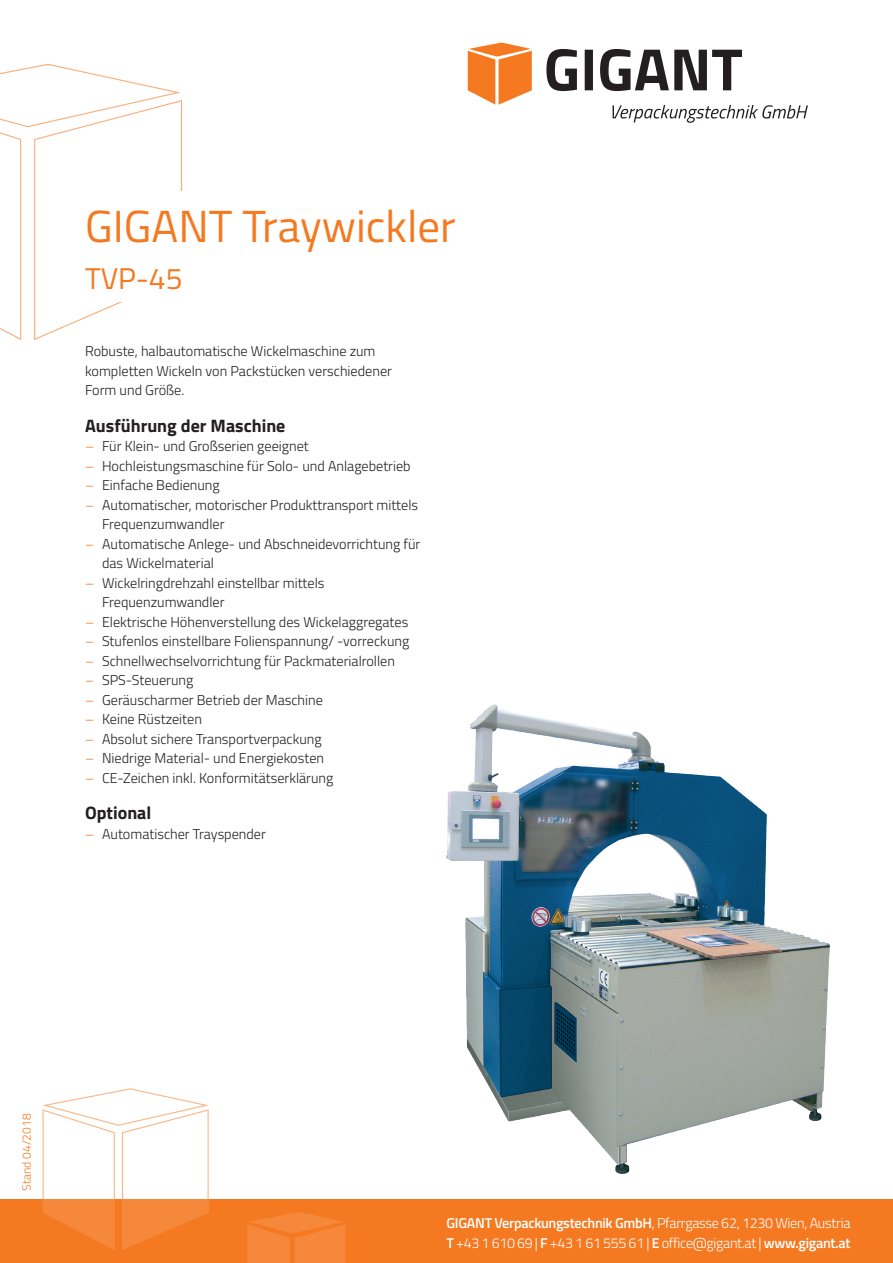
<style>
.page{position:relative;width:893px;height:1263px;background:#fff}
.page>*{position:absolute;margin:0;border:0;box-sizing:border-box;transform-origin:0 0}
.t1{font:45px "Titillium Web";color:#f47921}
.t2{font:30px "Titillium Web";color:#f47921}
.t3{font:700 18px "Titillium Web";color:#231f20}
.t4{font:300 14.25px/19.5px "Titillium Web";color:#231f20}
.t5{font:300 14.25px/19.5px "Titillium Web";letter-spacing:-.02em;color:#fff}
.t6{font:300 12px "Titillium Web";color:#f47921}
.s1{color:#f47921}
.s2{font-weight:600}
</style>
<div class="page">
<div style="left:0;top:1199px;width:893px;height:64px;background:#f47921"></div>
<svg style="left:0;top:63px;width:183px;height:277px"></svg>
<svg style="left:247px;top:1212px;width:98px;height:51px"></svg>
<svg style="left:42px;top:1088px;width:167px;height:162px"></svg>
<img style="left:446px;top:705px;width:383px;height:469px">
<div style="left:85px;top:191px;width:723px;height:64px;background:#fff"></div>
<div style="left:85px;top:255px;width:723px;height:47px;background:#fff"></div>
<svg style="left:546px;top:49px;width:196px;height:42px"></svg>
<svg style="left:468px;top:43px;width:64px;height:62px"></svg>
<svg style="left:612px;top:105px;width:196px;height:18px"></svg>
<h1 class="t1" style="left:85px;top:194px;width:372px">GIGANT Traywickler</h1>
<h2 class="t2" style="left:85px;top:257px;width:99px">TVP-45</h2>
<p class="t4" style="left:85px;top:341px;width:308px">Robuste, halbautomatische Wickelmaschine zum kompletten Wickeln von Packstücken verschiedener<br>Form und Größe.</p>
<p class="t3" style="left:85px;top:412px;width:202px">Ausführung der Maschine</p>
<p class="t4" style="left:85px;top:436px;width:225px"><span class="s1">–</span> Für Klein- und Großserien geeignet</p>
<p class="t4" style="left:85px;top:455px;width:327px"><span class="s1">–</span> Hochleistungsmaschine für Solo- und Anlagebetrieb</p>
<p class="t4" style="left:85px;top:475px;width:136px"><span class="s1">–</span> Einfache Bedienung</p>
<p class="t4" style="left:102px;top:494px;width:318px;text-indent:-17px"><span class="s1">–</span> Automatischer, motorischer Produkttransport mittels<br>Frequenzumwandler</p>
<p class="t4" style="left:102px;top:533px;width:320px;text-indent:-17px"><span class="s1">–</span> Automatische Anlege- und Abschneidevorrichtung für das Wickelmaterial</p>
<p class="t4" style="left:102px;top:572px;width:224px;text-indent:-17px"><span class="s1">–</span> Wickelringdrehzahl einstellbar mittels<br>Frequenzumwandler</p>
<p class="t4" style="left:85px;top:611px;width:325px"><span class="s1">–</span> Elektrische Höhenverstellung des Wickelaggregates</p>
<p class="t4" style="left:85px;top:631px;width:326px"><span class="s1">–</span> Stufenlos einstellbare Folienspannung/ -vorreckung</p>
<p class="t4" style="left:85px;top:650px;width:311px"><span class="s1">–</span> Schnellwechselvorrichtung für Packmaterialrollen</p>
<p class="t4" style="left:85px;top:670px;width:110px"><span class="s1">–</span> SPS-Steuerung</p>
<p class="t4" style="left:85px;top:689px;width:239px"><span class="s1">–</span> Geräuscharmer Betrieb der Maschine</p>
<p class="t4" style="left:85px;top:709px;width:118px"><span class="s1">–</span> Keine Rüstzeiten</p>
<p class="t4" style="left:85px;top:728px;width:238px"><span class="s1">–</span> Absolut sichere Transportverpackung</p>
<p class="t4" style="left:85px;top:748px;width:241px"><span class="s1">–</span> Niedrige Material- und Energiekosten</p>
<p class="t4" style="left:85px;top:767px;width:250px"><span class="s1">–</span> CE-Zeichen inkl. Konformitätserklärung</p>
<p class="t3" style="left:85px;top:799px;width:68px">Optional</p>
<p class="t4" style="left:85px;top:823px;width:182px"><span class="s1">–</span> Automatischer Trayspender</p>
<p class="t6" style="left:18px;top:1191px;width:78px;rotate:-90deg">Stand 04/2018</p>
<p class="t5" style="left:446px;top:1213px;width:405px"><span class="s2">GIGANT Verpackungstechnik GmbH</span>, Pfarrgasse 62, 1230 Wien, Austria<br><span class="s2">T</span> +43 1 610 69 | <span class="s2">F</span> +43 1 61 555 61 | <span class="s2">E</span> office@gigant.at | <span class="s2">www.gigant.at</span></p>
</div>
